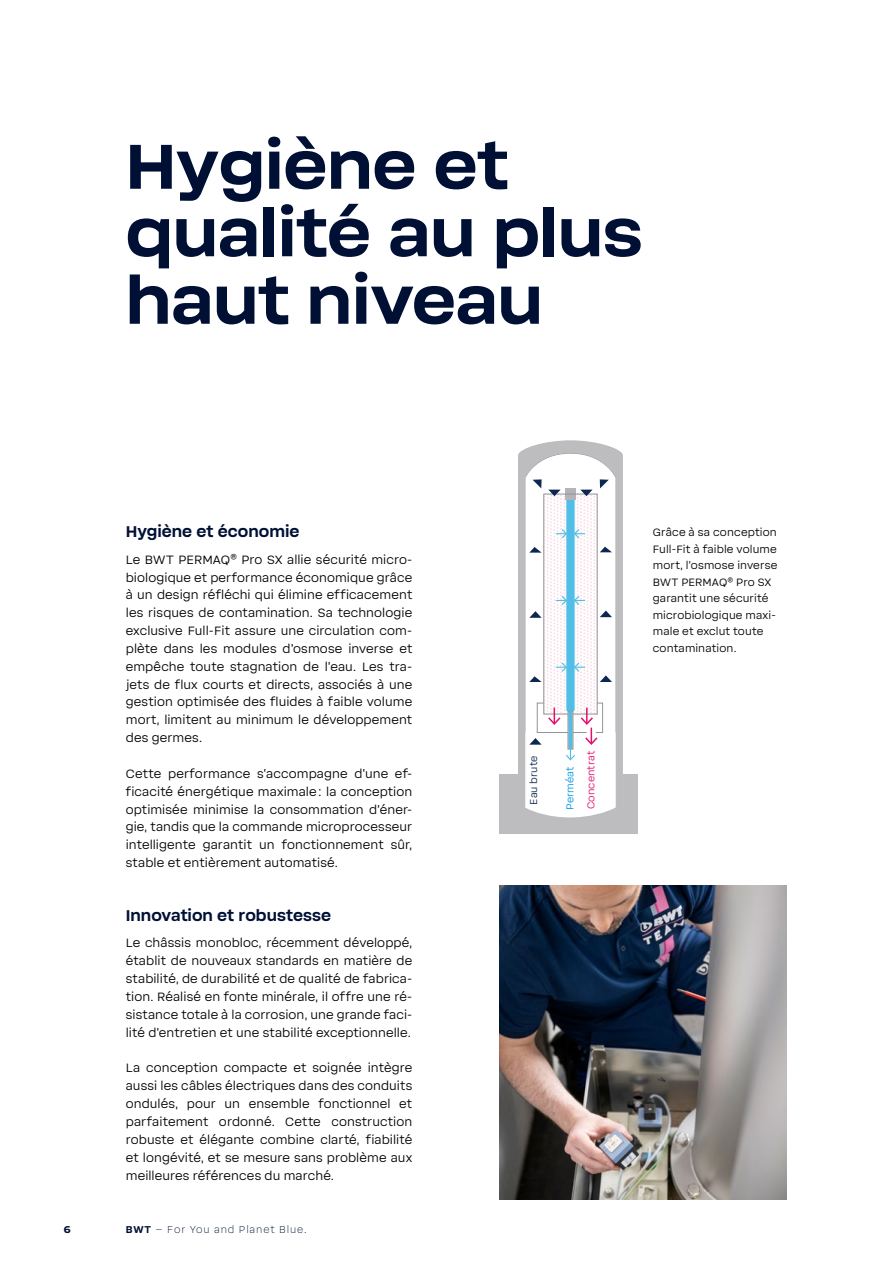
<style>
.page{position:relative;width:893px;height:1263px;background:#fff}
.page>*{position:absolute;margin:0;border:0;box-sizing:border-box;transform-origin:0 0}
.HL_45{font:67.5px/67.5px "BWT Soliden Bold Head";color:#001035}
.Copy_HL_11{font:16.5px "BWT Soliden Bold Text";color:#001035}
.Copy{font:12.75px/17.9px "BWT Soliden Regular Text";letter-spacing:.01em;color:#000;text-align:justify}
.Bildlegende{font:11.25px/16.5px "BWT Soliden Regular Text";letter-spacing:.01em;color:#000}
.t1{font:10.5px "BWT Soliden Light Text";letter-spacing:.08em;color:#001035}
.t2{font:10.5px/21px "BWT Soliden Regular Text";color:#e40f6d}
.t3{font:10.5px "BWT Soliden Regular Text";color:#0e2750}
.t4{font:10.5px "BWT Soliden Bold Head";color:#001035}
.s1{font-family:"BWT Soliden Bold Text"}
.s2{color:#0099dc}
</style>
<div class="page">
<div style="left:499px;top:774px;width:139px;height:59px;background:#bdbcbe"></div>
<svg style="left:518px;top:440px;width:105px;height:378px"></svg>
<img style="left:499px;top:886px;width:288px;height:313px">
<p class="HL_45" style="left:126px;top:131px;width:518px">Hygiène et qualité au plus haut niveau</p>
<p class="Copy_HL_11" style="left:126px;top:521px;width:175px">Hygiène et économie</p>
<p class="Copy" style="left:126px;top:550px;width:288px">Le BWT PERMAQ<sup>®</sup> Pro SX allie sécurité micro&shy;biologique et performance économique grâce à un design réfléchi qui élimine efficacement les risques de contamination. Sa technologie exclusive Full-Fit assure une circulation com&shy;plète dans les modules d’osmose inverse et empêche toute stagnation de l’eau. Les tra&shy;jets de flux courts et directs, associés à une gestion optimisée des fluides à faible volume mort, limitent au minimum le développement des germes.</p>
<p class="Copy" style="left:126px;top:764px;width:288px">Cette performance s’accompagne d’une ef&shy;ficacité énergétique maximale: la conception optimisée minimise la consommation d’éner&shy;gie, tandis que la commande microprocesseur intelligente garantit un fonctionnement sûr, stable et entièrement automatisé.</p>
<p class="Copy_HL_11" style="left:126px;top:905px;width:207px">Innovation et robustesse</p>
<p class="Copy" style="left:126px;top:934px;width:288px">Le châssis monobloc, récemment développé, établit de nouveaux standards en matière de stabilité, de durabilité et de qualité de fabrica&shy;tion. Réalisé en fonte minérale, il offre une ré&shy;sistance totale à la corrosion, une grande faci&shy;lité d’entretien et une stabilité exceptionnelle.</p>
<p class="Copy" style="left:126px;top:1059px;width:288px">La conception compacte et soignée intègre aussi les câbles électriques dans des conduits ondulés, pour un ensemble fonctionnel et parfaitement ordonné. Cette construction robuste et élégante combine clarté, fiabilité et longévité, et se mesure sans problème aux meilleures références du marché.</p>
<p class="t4" style="left:64px;top:1223px;width:8px">6</p>
<p class="t1" style="left:126px;top:1223px;width:182px"><span class="s1">BWT</span> – For You and Planet Blue.</p>
<p class="t3" style="left:527px;top:805px;width:50px;rotate:-90deg">Eau brute</p>
<p class="t2" style="left:559px;top:810px;width:60px;rotate:-90deg"><span class="s2">Perméat<br></span>Concentrat</p>
<p class="Bildlegende" style="left:653px;top:524px;width:126px">Grâce à sa conception<br>Full-Fit à faible volume mort, l’osmose inverse<br>BWT PERMAQ<sup>®</sup> Pro SX garantit une sécurité microbiologique maxi&shy;male et exclut toute contamination.</p>
</div>
